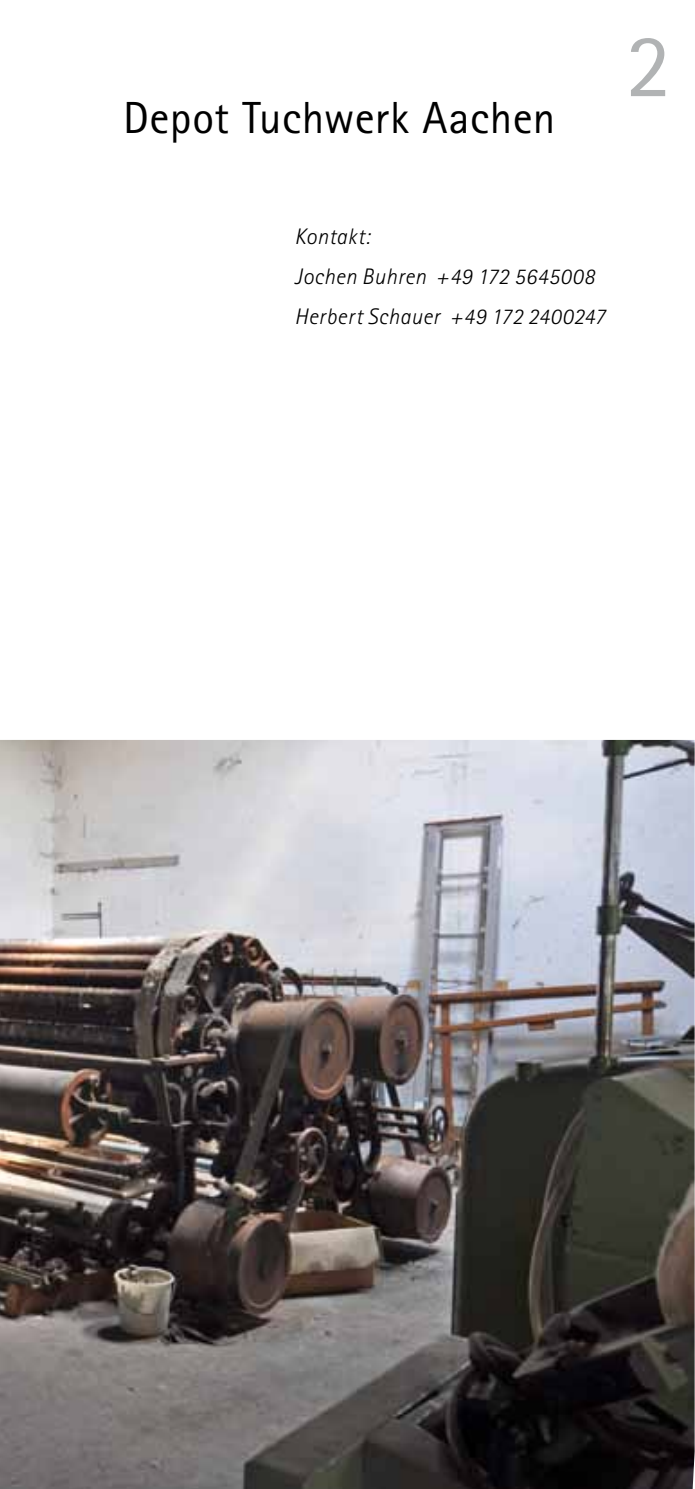
<style>
.page{position:relative;width:695px;height:1489px;background:#fff}
.page>*{position:absolute;margin:0;border:0;box-sizing:border-box;transform-origin:0 0}
.t1{font:90px "Rotis Sans Serif";color:#b1b3b4}
.t2{font:45px "Rotis Sans Serif";letter-spacing:.005em;color:#000}
.t3{font:italic 300 22.5px/40px "Rotis Sans Serif";letter-spacing:.02em;color:#000}
</style>
<div class="page">
<img style="left:0;top:740px;width:694px;height:748px">
<h2 class="t2" style="left:123px;top:91px;width:433px">Depot Tuchwerk Aachen</h2>
<h1 class="t1" style="left:626px;top:13px;width:46px">2</h1>
<p class="t3" style="left:294px;top:216px;width:312px">Kontakt:<br>Jochen Buhren +49 172 5645008<br>Herbert Schauer +49 172 2400247</p>
</div>
